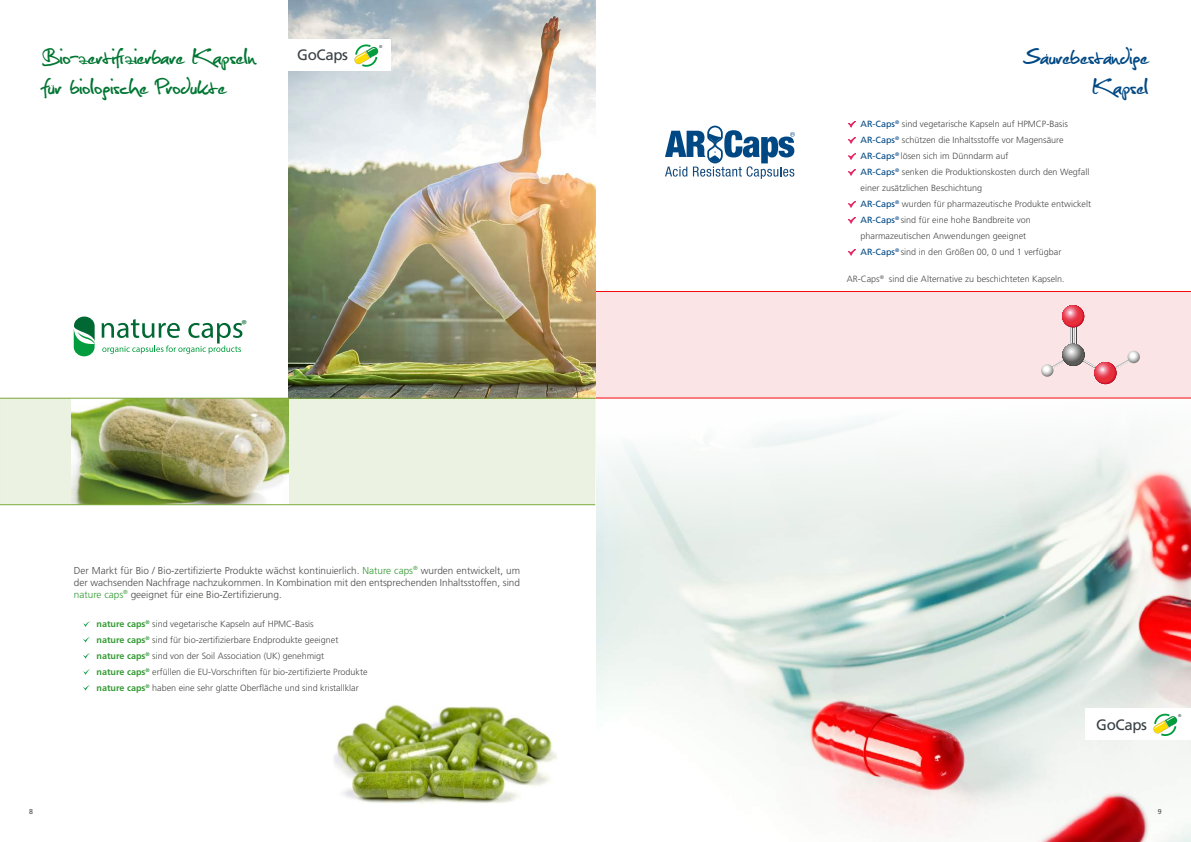
<style>
.page{position:relative;width:1191px;height:842px;background:#fff}
.page>*{position:absolute;margin:0;border:0;box-sizing:border-box;transform-origin:0 0}
.t1{font:30px/30px "Christopherhand";color:#007632}
.t2{font:30px/30px "Christopherhand";color:#004884;text-align:right}
.t3{font:15px "Frutiger";letter-spacing:-.025em;color:#384044}
.t4{font:13.2px "Myriad Pro";color:#006833}
.t5{font:300 10px/12px "Frutiger";color:#4a4a49;text-align:justify}
.t6{font:300 9px/16px "Frutiger";color:#4a4a49}
.t7{font:7px "Frutiger";color:#4a4a49}
.t8{font:4.1px "Frutiger";color:#384044}
.s1{color:#393}
.s2{font-weight:700;color:#393}
.s3{font-weight:400;color:#004884}
</style>
<div class="page">
<img style="left:333px;top:704px;width:225px;height:100px">
<img style="left:288px;top:0;width:307px;height:398px">
<div style="left:0;top:398px;width:595px;height:107px;background:#ebf2e1"></div>
<img style="left:72px;top:399px;width:216px;height:105px">
<svg style="left:83px;top:621px;width:7px;height:6px"></svg>
<svg style="left:83px;top:637px;width:7px;height:5px"></svg>
<svg style="left:83px;top:653px;width:7px;height:6px"></svg>
<hr style="left:0;top:504px;width:595px;height:1px;background:#7da93b">
<svg style="left:83px;top:669px;width:7px;height:6px"></svg>
<svg style="left:83px;top:685px;width:7px;height:6px"></svg>
<svg style="left:102px;top:319px;width:140px;height:35px"></svg>
<svg style="left:74px;top:317px;width:21px;height:39px"></svg>
<div style="left:596px;top:292px;width:595px;height:105px;background:#fbe4e5"></div>
<hr style="left:596px;top:291px;width:595px;height:1px;background:#f40a0b">
<hr style="left:0;top:398px;width:595px;height:1px;background:#7da93b">
<img style="left:596px;top:398px;width:595px;height:444px">
<hr style="left:596px;top:397px;width:595px;height:1px;background:#f40a0b">
<svg style="left:665px;top:126px;width:130px;height:53px"></svg>
<svg style="left:848px;top:121px;width:7px;height:6px"></svg>
<svg style="left:848px;top:137px;width:7px;height:6px"></svg>
<svg style="left:848px;top:154px;width:7px;height:5px"></svg>
<svg style="left:848px;top:170px;width:7px;height:5px"></svg>
<svg style="left:848px;top:202px;width:7px;height:5px"></svg>
<svg style="left:848px;top:217px;width:7px;height:6px"></svg>
<svg style="left:1074px;top:327px;width:2px;height:17px"></svg>
<svg style="left:1070px;top:327px;width:2px;height:17px"></svg>
<svg style="left:1076px;top:356px;width:19px;height:12px"></svg>
<div style="left:1062px;top:344px;width:22px;height:22px;background:#4f4f4d;border-radius:11px"></div>
<svg style="left:1062px;top:344px;width:22px;height:21px"></svg>
<svg style="left:1062px;top:344px;width:21px;height:21px"></svg>
<svg style="left:1094px;top:362px;width:22px;height:22px"></svg>
<svg style="left:1094px;top:362px;width:21px;height:22px"></svg>
<div style="left:1094px;top:362px;width:21px;height:21px;background:#e52732;border-radius:10px"></div>
<div style="left:1094px;top:362px;width:20px;height:20px;background:#e62e38;border-radius:10px"></div>
<svg style="left:1094px;top:362px;width:19px;height:20px"></svg>
<svg style="left:1062px;top:305px;width:22px;height:22px"></svg>
<svg style="left:1062px;top:305px;width:21px;height:22px"></svg>
<svg style="left:1062px;top:305px;width:21px;height:21px"></svg>
<div style="left:1062px;top:306px;width:20px;height:19px;background:#e62d39;border-radius:10px"></div>
<svg style="left:1062px;top:306px;width:19px;height:19px"></svg>
<svg style="left:1112px;top:351px;width:28px;height:19px"></svg>
<svg style="left:1041px;top:356px;width:29px;height:21px"></svg>
<div style="left:1085px;top:709px;width:106px;height:31px;background:#fff"></div>
<svg style="left:1153px;top:714px;width:24px;height:22px"></svg>
<div style="left:287px;top:39px;width:103px;height:32px;background:#fff"></div>
<svg style="left:354px;top:44px;width:24px;height:23px"></svg>
<svg style="left:848px;top:249px;width:7px;height:6px"></svg>
<h1 class="t1" style="left:43px;top:43px;width:215px">Bio-zertifizierbare Kapseln fur biologische Produkte</h1>
<h2 class="t3" style="left:297px;top:46px;width:52px">GoCaps</h2>
<p class="t8" style="left:379px;top:44px;width:5px">®</p>
<h3 class="t4" style="left:241px;top:316px;width:7px">®</h3>
<p class="t5" style="left:74px;top:564px;width:447px">Der Markt für Bio / Bio-zertifizierte Produkte wächst kontinuierlich. <span class="s1">Nature caps</span><sup>®</sup> wurden entwickelt, um der wachsenden Nachfrage nachzukommen. In Kombination mit den entsprechenden Inhaltsstoffen, sind <span class="s1">nature caps</span><sup>®</sup> geeignet für eine Bio-Zertifizierung.</p>
<p class="t7" style="left:29px;top:807px;width:5px">8</p>
<p class="t6" style="left:97px;top:616px;width:272px"><span class="s2">nature caps</span><sup>®</sup> sind vegetarische Kapseln auf HPMC-Basis<br><span class="s2">nature caps</span><sup>®</sup> sind für bio-zertifizierbare Endprodukte geeignet <span class="s2">nature caps</span><sup>®</sup> sind von der Soil Association (UK) genehmigt<br><span class="s2">nature caps</span><sup>®</sup> erfüllen die EU-Vorschriften für bio-zertifizierte Produkte <span class="s2">nature caps</span><sup>®</sup> haben eine sehr glatte Oberfläche und sind kristallklar</p>
<h1 class="t2" style="left:1023px;top:43px;width:127px">Saurebestandige<br>Kapsel</h1>
<p class="t6" style="left:860px;top:116px;width:232px"><span class="s3">AR-Caps</span><sup>®</sup> sind vegetarische Kapseln auf HPMCP-Basis <span class="s3">AR-Caps</span><sup>®</sup> schützen die Inhaltsstoffe vor Magensäure <span class="s3">AR-Caps</span><sup>®</sup> lösen sich im Dünndarm auf<br><span class="s3">AR-Caps</span><sup>®</sup> senken die Produktionskosten durch den Wegfall einer zusätzlichen Beschichtung<br><span class="s3">AR-Caps</span><sup>®</sup> wurden für pharmazeutische Produkte entwickelt <span class="s3">AR-Caps</span><sup>®</sup> sind für eine hohe Bandbreite von pharmazeutischen Anwendungen geeignet<br><span class="s3">AR-Caps</span><sup>®</sup> sind in den Größen 00, 0 und 1 verfügbar</p>
<p class="t6" style="left:846px;top:271px;width:219px">AR-Caps<sup>®</sup> sind die Alternative zu beschichteten Kapseln.</p>
<h2 class="t3" style="left:1096px;top:715px;width:52px">GoCaps</h2>
<p class="t8" style="left:1178px;top:713px;width:5px">®</p>
<p class="t7" style="left:1157px;top:807px;width:5px">9</p>
</div>
